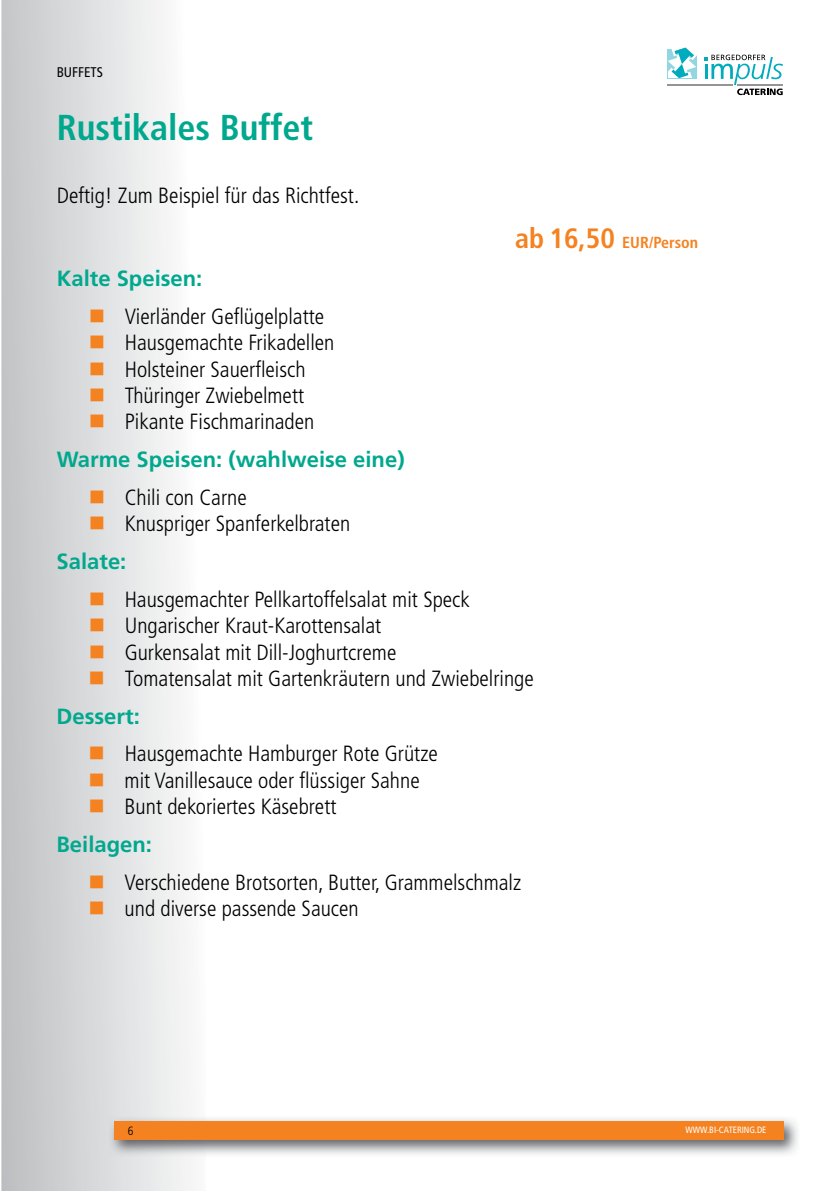
<style>
.page{position:relative;width:840px;height:1191px;background:#fff}
.page>*{position:absolute;margin:0;border:0;box-sizing:border-box;transform-origin:0 0}
.t1{font:700 condensed 36px "Frutiger";color:#00a88e}
.t2{font:300 condensed 22px/37.8px "Frutiger";color:#000}
.t3{font:700 22px/37.8px "Frutiger";color:#00a88e}
.t4{font:700 condensed 16px "Frutiger";color:#f58220}
.t5{font:condensed 14px "Frutiger";color:#000}
.t6{font:300 condensed 12px "Frutiger";color:#000}
.t7{font:condensed 9.2px "Frutiger";color:#fff}
.s1{font-size:28px}
.s2{color:#f58220}
.s3{font-weight:300;font-stretch:condensed;color:#000}
.s4{font-weight:700;font-stretch:normal;color:#00a88e}
</style>
<div class="page">
<svg style="left:1px;top:0;width:197px;height:1191px"></svg>
<svg style="left:667px;top:48px;width:29px;height:31px"></svg>
<svg style="left:704px;top:55px;width:78px;height:40px"></svg>
<hr style="left:737px;top:84px;width:45px;height:1px;background:#939598">
<hr style="left:666px;top:84px;width:66px;height:1px;background:#939598">
<img style="left:109px;top:1116px;width:689px;height:40px">
<div style="left:114px;top:1121px;width:669px;height:19px;background:#f58220"></div>
<p class="t5" style="left:57px;top:64px;width:48px">BUFFETS</p>
<h1 class="t1" style="left:57px;top:107px;width:258px">Rustikales Buffet</h1>
<p class="t2" style="left:57px;top:177px;width:304px">Deftig! Zum Beispiel für das Richtfest.</p>
<p class="t4" style="left:514px;top:233px;width:184px"><span class="s1">ab 16,50</span> EUR/Person</p>
<p class="t3" style="left:57px;top:259px;width:147px">Kalte Speisen:</p>
<p class="t2" style="left:89px;top:297px;width:237px"><span class="s2">■</span> Vierländer Geflügelplatte</p>
<p class="t2" style="left:89px;top:324px;width:247px"><span class="s2">■</span> Hausgemachte Frikadellen</p>
<p class="t2" style="left:89px;top:350px;width:218px"><span class="s2">■</span> Holsteiner Sauerfleisch</p>
<p class="t2" style="left:89px;top:377px;width:217px"><span class="s2">■</span> Thüringer Zwiebelmett</p>
<p class="t3" style="left:57px;top:403px;width:349px;text-indent:32px"><span class="s2">■</span> <span class="s3">Pikante Fischmarinaden<br></span>Warme Speisen: (wahlweise eine)</p>
<p class="t2" style="left:89px;top:478px;width:159px"><span class="s2">■</span> Chili con Carne</p>
<p class="t2" style="left:57px;top:505px;width:295px;text-indent:32px"><span class="s2">■</span> Knuspriger Spanferkelbraten<br><span class="s4">Salate:</span></p>
<p class="t2" style="left:89px;top:580px;width:382px"><span class="s2">■</span> Hausgemachter Pellkartoffelsalat mit Speck</p>
<p class="t2" style="left:89px;top:607px;width:294px"><span class="s2">■</span> Ungarischer Kraut-Karottensalat</p>
<p class="t2" style="left:89px;top:633px;width:309px"><span class="s2">■</span> Gurkensalat mit Dill-Joghurtcreme</p>
<p class="t2" style="left:57px;top:660px;width:478px;text-indent:32px"><span class="s2">■</span> Tomatensalat mit Gartenkräutern und Zwiebelringe<br><span class="s4">Dessert:</span></p>
<p class="t2" style="left:89px;top:735px;width:350px"><span class="s2">■</span> Hausgemachte Hamburger Rote Grütze</p>
<p class="t2" style="left:89px;top:761px;width:332px"><span class="s2">■</span> mit Vanillesauce oder flüssiger Sahne</p>
<p class="t2" style="left:56px;top:788px;width:281px;text-indent:32px"><span class="s2">■</span> Bunt dekoriertes Käsebrett<br><span class="s4">Beilagen:</span></p>
<p class="t2" style="left:89px;top:863px;width:434px"><span class="s2">■</span> Verschiedene Brotsorten, Butter, Grammelschmalz</p>
<p class="t2" style="left:88px;top:890px;width:271px"><span class="s2">■</span> und diverse passende Saucen</p>
<p class="t6" style="left:128px;top:1123px;width:7px">6</p>
<p class="t7" style="left:685px;top:1125px;width:82px">WWW.BI-CATERING.DE</p>
</div>
